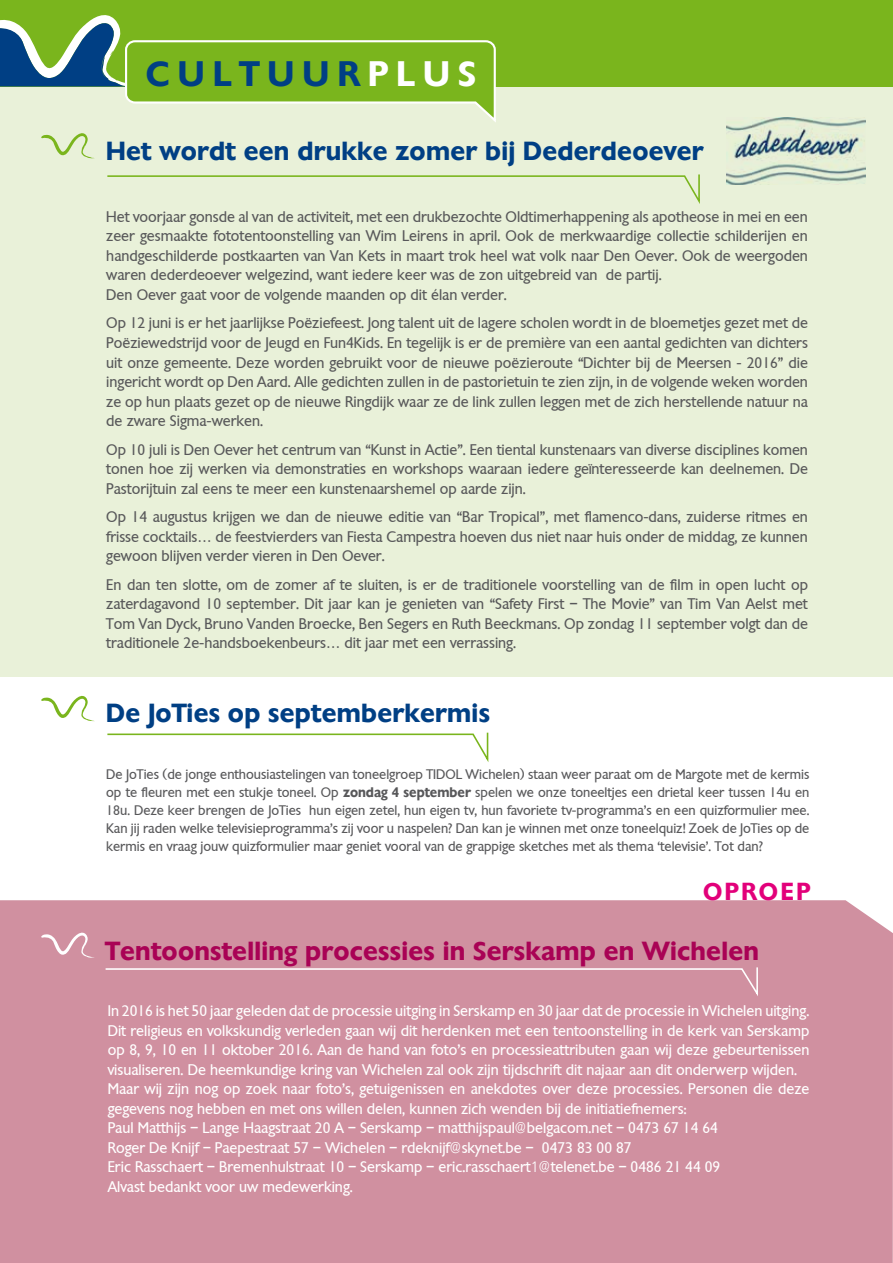
<style>
.page{position:relative;width:893px;height:1263px;background:#fff}
.page>*{position:absolute;margin:0;border:0;box-sizing:border-box;transform-origin:0 0}
.t1{font:600 34.5px "Chantilly";letter-spacing:.24em;color:#003f84}
.t2{font:600 25.5px "Chantilly";letter-spacing:.01em;color:#003f84}
.t3{font:600 25.5px "Chantilly";letter-spacing:.01em;color:#a90255}
.t4{font:600 24px "Chantilly";letter-spacing:.11em;color:#e2007a}
.t5{font:15px/19.5px "Chantilly";color:#58585a;text-align:justify;scale:.95 1}
.t6{font:15px/19.5px "Chantilly";color:#fff;scale:.95 1}
.t7{font:13.5px/18px "Chantilly";color:#58585a;text-align:justify;scale:.95 1}
.s1{color:#fff}
.s2{font-weight:600}
.s3{font-family:"Frutiger LT";font-weight:300}
</style>
<div class="page">
<div style="left:0;top:46px;width:893px;height:631px;background:#e9f1d9"></div>
<svg style="left:41px;top:133px;width:53px;height:25px"></svg>
<svg style="left:41px;top:695px;width:53px;height:26px"></svg>
<div style="left:0;top:0;width:893px;height:86px;background:#7ab51d"></div>
<svg style="left:107px;top:174px;width:593px;height:30px"></svg>
<svg style="left:107px;top:732px;width:382px;height:30px"></svg>
<div style="left:0;top:900px;width:893px;height:363px;background:#d090a0"></div>
<svg style="left:39px;top:931px;width:56px;height:27px"></svg>
<img style="left:727px;top:117px;width:138px;height:68px">
<svg style="left:0;top:15px;width:497px;height:107px"></svg>
<div style="left:104px;top:966px;width:655px;height:33px;background:#d090a0"></div>
<h1 class="t1" style="left:146px;top:51px;width:332px">CULTUUR<span class="s1">PLUS</span></h1>
<h2 class="t2" style="left:106px;top:134px;width:599px">Het wordt een drukke zomer bij Dederdeoever</h2>
<p class="t5" style="left:106px;top:207px;width:740px;text-align:left">Het voorjaar gonsde al van de activiteit, met een drukbezochte Oldtimerhappening als apotheose in mei en een zeer gesmaakte fototentoonstelling van Wim Leirens in april. Ook de merkwaardige collectie schilderijen en handgeschilderde postkaarten van Van Kets in maart trok heel wat volk naar Den Oever. Ook de weergoden waren dederdeoever welgezind, want iedere keer was de zon uitgebreid van de partij.<br>Den Oever gaat voor de volgende maanden op dit élan verder.</p>
<p class="t5" style="left:106px;top:313px;width:740px">Op 12 juni is er het jaarlijkse Poëziefeest. Jong talent uit de lagere scholen wordt in de bloemetjes gezet met de Poëziewedstrijd voor de Jeugd en Fun4Kids. En tegelijk is er de première van een aantal gedichten van dichters uit onze gemeente. Deze worden gebruikt voor de nieuwe poëzieroute “Dichter bij de Meersen - 2016” die ingericht wordt op Den Aard. Alle gedichten zullen in de pastorietuin te zien zijn, in de volgende weken worden ze op hun plaats gezet op de nieuwe Ringdijk waar ze de link zullen leggen met de zich herstellende natuur na de zware Sigma-werken.</p>
<p class="t5" style="left:106px;top:439px;width:740px">Op 10 juli is Den Oever het centrum van “Kunst in Actie”. Een tiental kunstenaars van diverse disciplines komen tonen hoe zij werken via demonstraties en workshops waaraan iedere geïnteresseerde kan deelnemen. De Pastorijtuin zal eens te meer een kunstenaarshemel op aarde zijn.</p>
<p class="t5" style="left:106px;top:507px;width:740px">Op 14 augustus krijgen we dan de nieuwe editie van “Bar Tropical”, met flamenco-dans, zuiderse ritmes en frisse cocktails… de feestvierders van Fiesta Campestra hoeven dus niet naar huis onder de middag, ze kunnen gewoon blijven verder vieren in Den Oever.</p>
<p class="t5" style="left:106px;top:574px;width:740px">En dan ten slotte, om de zomer af te sluiten, is er de traditionele voorstelling van de film in open lucht op zaterdagavond 10 september. Dit jaar kan je genieten van “Safety First – The Movie” van Tim Van Aelst met Tom Van Dyck, Bruno Vanden Broecke, Ben Segers en Ruth Beeckmans. Op zondag 11 september volgt dan de traditionele 2e-handsboekenbeurs… dit jaar met een verrassing.</p>
<h2 class="t2" style="left:106px;top:696px;width:385px">De JoTies op septemberkermis</h2>
<p class="t7" style="left:106px;top:765px;width:742px">De JoTies (de jonge enthousiastelingen van toneelgroep TIDOL Wichelen) staan weer paraat om de Margote met de kermis op te fleuren met een stukje toneel. Op <span class="s2">zondag 4 september</span> spelen we onze toneeltjes een drietal keer tussen 14u en 18u. Deze keer brengen de JoTies hun eigen zetel, hun eigen tv, hun favoriete tv-programma’s en een quizformulier mee.<br>Kan jij raden welke televisieprogramma’s zij voor u naspelen? Dan kan je winnen met onze toneelquiz! Zoek de JoTies op de kermis en vraag jouw quizformulier maar geniet vooral van de grappige sketches met als thema ‘televisie’. Tot dan?</p>
<h3 class="t4" style="left:703px;top:876px;width:109px">OPROEP</h3>
<h2 class="t3" style="left:106px;top:934px;width:655px">Tentoonstelling processies in Serskamp en Wichelen</h2>
<p class="t6" style="left:108px;top:1001px;width:740px">In 2016 is het 50 jaar geleden dat de processie uitging in Serskamp en 30 jaar dat de processie in Wichelen uitging.<br>Dit religieus en volkskundig verleden gaan wij dit herdenken met een tentoonstelling in de kerk van Serskamp op 8, 9, 10 en 11 oktober 2016. Aan de hand van foto’s en processieattributen gaan wij deze gebeurtenissen visualiseren. De heemkundige kring van Wichelen zal ook zijn tijdschrift dit najaar aan dit onderwerp wijden.<br>Maar wij zijn nog op zoek naar foto’s, getuigenissen en anekdotes over deze processies. Personen die deze gegevens nog hebben en met ons willen delen, kunnen zich wenden bij de initiatiefnemers:<br>Paul Matthijs – Lange Haagstraat 20 A – Serskamp – matthijspaul@belgacom.net – 0473 67 14 64<br>Roger De Knijf – Paepestraat 57 – Wichelen – rdeknijf@skynet.be – 0473 83 00 87<br>Eric Rasschaert – Bremenhulstraat 10 – Serskamp – eric.rasschaert<span class="s3">1</span>@telenet.be – 0486 21 44 09<br>Alvast bedankt voor uw medewerking.</p>
</div>
